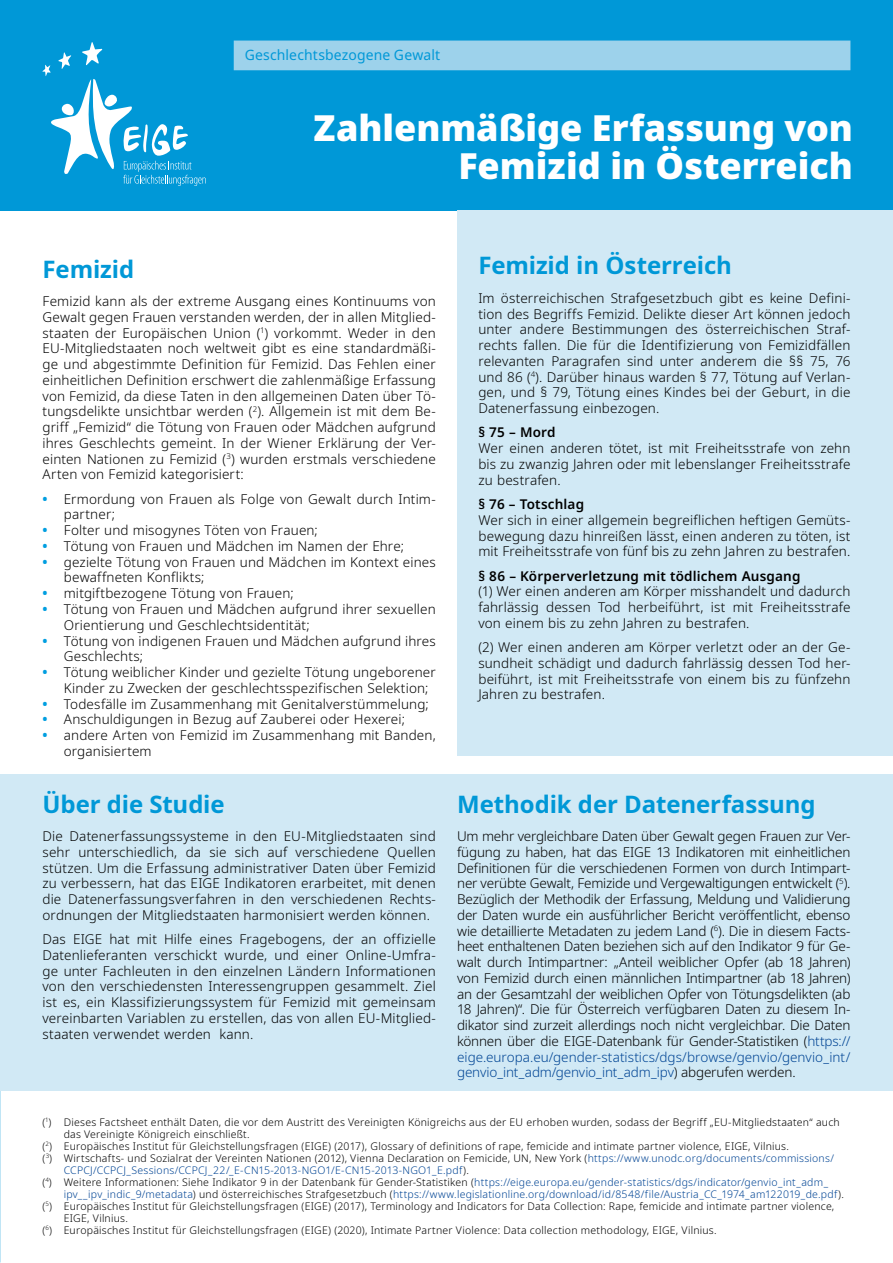
<style>
.page{position:relative;width:893px;height:1263px;background:#fff}
.page>*{position:absolute;margin:0;border:0;box-sizing:border-box;transform-origin:0 0}
.Titel{font:900 36px/38.2px "Noto Sans";color:#fff;text-align:right}
.Headlines{font:700 24px "Noto Sans";letter-spacing:-.005em;color:#0098d7}
.Default{font:14.25px "Noto Sans";letter-spacing:.01em;color:#0098d7}
.Body_text{font:300 13.5px/15.8px "Noto Sans";letter-spacing:.01em;color:#000;text-align:justify}
.Text_subtitle{font:600 13.5px "Noto Sans";letter-spacing:.01em;color:#000}
.Footnote{font:300 10.5px/12px "Noto Sans";letter-spacing:.02em;color:#000}
.Footnote-2{font:300 10.5px/12px "Noto Sans";letter-spacing:.02em;color:#004494}
.s1{font-weight:700;color:#009ee0}
.s2{color:#004494}
.s3{color:#000}
</style>
<div class="page">
<div style="left:0;top:0;width:893px;height:210px;background:#0098d7"></div>
<svg style="left:42px;top:42px;width:164px;height:144px"></svg>
<div style="left:234px;top:41px;width:616px;height:29px;background:#9dd2eb"></div>
<div style="left:457px;top:210px;width:436px;height:546px;background:#d1e9f5"></div>
<div style="left:0;top:774px;width:893px;height:317px;background:#d1e9f5"></div>
<p class="Default" style="left:245px;top:47px;width:197px">Geschlechtsbezogene Gewalt</p>
<h1 class="Titel" style="left:314px;top:109px;width:541px">Zahlenmäßige Erfassung von<br>Femizid in Österreich</h1>
<h2 class="Headlines" style="left:43px;top:252px;width:93px">Femizid</h2>
<p class="Body_text" style="left:43px;top:294px;width:395px">Femizid kann als der extreme Ausgang eines Kontinuums von Gewalt gegen Frauen verstanden werden, der in allen Mitglied&shy;staaten der Europäischen Union (<sup>1</sup>) vorkommt. Weder in den EU-Mitgliedstaaten noch weltweit gibt es eine standardmäßi&shy;ge und abgestimmte Definition für Femizid. Das Fehlen einer einheitlichen Definition erschwert die zahlenmäßige Erfassung von Femizid, da diese Taten in den allgemeinen Daten über Tö&shy;tungsdelikte unsichtbar werden (<sup>2</sup>). Allgemein ist mit dem Be&shy;griff „Femizid“ die Tötung von Frauen oder Mädchen aufgrund ihres Geschlechts gemeint. In der Wiener Erklärung der Ver&shy;einten Nationen zu Femizid (<sup>3</sup>) wurden erstmals verschiedene Arten von Femizid kategorisiert:</p>
<p class="Body_text" style="left:64px;top:491px;width:374px;text-indent:-21px"><span class="s1">•</span> Ermordung von Frauen als Folge von Gewalt durch Intim&shy;partner;</p>
<p class="Body_text" style="left:43px;top:523px;width:277px"><span class="s1">•</span> Folter und misogynes Töten von Frauen;</p>
<p class="Body_text" style="left:43px;top:538px;width:363px"><span class="s1">•</span> Tötung von Frauen und Mädchen im Namen der Ehre;</p>
<p class="Body_text" style="left:64px;top:554px;width:374px;text-indent:-21px"><span class="s1">•</span> gezielte Tötung von Frauen und Mädchen im Kontext eines bewaffneten Konflikts;</p>
<p class="Body_text" style="left:43px;top:586px;width:253px"><span class="s1">•</span> mitgiftbezogene Tötung von Frauen;</p>
<p class="Body_text" style="left:64px;top:601px;width:374px;text-indent:-21px"><span class="s1">•</span> Tötung von Frauen und Mädchen aufgrund ihrer sexuellen<br>Orientierung und Geschlechtsidentität;</p>
<p class="Body_text" style="left:64px;top:633px;width:374px;text-indent:-21px"><span class="s1">•</span> Tötung von indigenen Frauen und Mädchen aufgrund ihres<br>Geschlechts;</p>
<p class="Body_text" style="left:64px;top:664px;width:374px;text-indent:-21px"><span class="s1">•</span> Tötung weiblicher Kinder und gezielte Tötung ungeborener<br>Kinder zu Zwecken der geschlechtsspezifischen Selektion;</p>
<p class="Body_text" style="left:43px;top:696px;width:388px"><span class="s1">•</span> Todesfälle im Zusammenhang mit Genitalverstümmelung;</p>
<p class="Body_text" style="left:43px;top:712px;width:364px"><span class="s1">•</span> Anschuldigungen in Bezug auf Zauberei oder Hexerei;</p>
<p class="Body_text" style="left:64px;top:727px;width:374px;text-indent:-21px"><span class="s1">•</span> andere Arten von Femizid im Zusammenhang mit Banden, organisiertem</p>
<h2 class="Headlines" style="left:478px;top:249px;width:255px">Femizid in Österreich</h2>
<p class="Body_text" style="left:478px;top:290px;width:374px">Im österreichischen Strafgesetzbuch gibt es keine Defini&shy;tion des Begriffs Femizid. Delikte dieser Art können jedoch unter andere Bestimmungen des österreichischen Straf&shy;rechts fallen. Die für die Identifizierung von Femizidfällen relevanten Paragrafen sind unter anderem die §§ 75, 76 und 86 (<sup>4</sup>). Darüber hinaus warden § 77, Tötung auf Verlan&shy;gen, und § 79, Tötung eines Kindes bei der Geburt, in die Datenerfassung einbezogen.</p>
<p class="Text_subtitle" style="left:478px;top:425px;width:79px">§ 75 – Mord</p>
<p class="Body_text" style="left:478px;top:441px;width:374px">Wer einen anderen tötet, ist mit Freiheitsstrafe von zehn bis zu zwanzig Jahren oder mit lebenslanger Freiheitsstrafe zu bestrafen.</p>
<p class="Text_subtitle" style="left:478px;top:496px;width:107px">§ 76 – Totschlag</p>
<p class="Body_text" style="left:478px;top:512px;width:374px">Wer sich in einer allgemein begreiflichen heftigen Gemüts&shy;bewegung dazu hinreißen lässt, einen anderen zu töten, ist mit Freiheitsstrafe von fünf bis zu zehn Jahren zu bestrafen.</p>
<p class="Text_subtitle" style="left:478px;top:568px;width:324px">§ 86 – Körperverletzung mit tödlichem Ausgang</p>
<p class="Body_text" style="left:478px;top:584px;width:374px">(1) Wer einen anderen am Körper misshandelt und dadurch fahrlässig dessen Tod herbeiführt, ist mit Freiheitsstrafe von einem bis zu zehn Jahren zu bestrafen.</p>
<p class="Body_text" style="left:478px;top:640px;width:374px">(2) Wer einen anderen am Körper verletzt oder an der Ge&shy;sundheit schädigt und dadurch fahrlässig dessen Tod her&shy;beiführt, ist mit Freiheitsstrafe von einem bis zu fünfzehn Jahren zu bestrafen.</p>
<h2 class="Headlines" style="left:43px;top:787px;width:184px">Über die Studie</h2>
<p class="Body_text" style="left:43px;top:828px;width:395px">Die Datenerfassungssysteme in den EU-Mitgliedstaaten sind sehr unterschiedlich, da sie sich auf verschiedene Quellen stützen. Um die Erfassung administrativer Daten über Femizid zu verbessern, hat das EIGE Indikatoren erarbeitet, mit denen die Datenerfassungsverfahren in den verschiedenen Rechts&shy;ordnungen der Mitgliedstaaten harmonisiert werden können.</p>
<p class="Body_text" style="left:43px;top:932px;width:395px">Das EIGE hat mit Hilfe eines Fragebogens, der an offizielle Datenlieferanten verschickt wurde, und einer Online-Umfra&shy;ge unter Fachleuten in den einzelnen Ländern Informationen von den verschiedensten Interessengruppen gesammelt. Ziel ist es, ein Klassifizierungssystem für Femizid mit gemeinsam vereinbarten Variablen zu erstellen, das von allen EU-Mitglied&shy;staaten verwendet werden kann.</p>
<h2 class="Headlines" style="left:457px;top:787px;width:360px">Methodik der Datenerfassung</h2>
<p class="Body_text" style="left:457px;top:828px;width:395px">Um mehr vergleichbare Daten über Gewalt gegen Frauen zur Ver&shy;fügung zu haben, hat das EIGE 13 Indikatoren mit einheitlichen Definitionen für die verschiedenen Formen von durch Intimpart&shy;ner verübte Gewalt, Femizide und Vergewaltigungen entwickelt (<sup>5</sup>).<br>Bezüglich der Methodik der Erfassung, Meldung und Validierung der Daten wurde ein ausführlicher Bericht veröffentlicht, ebenso wie detaillierte Metadaten zu jedem Land (<sup>6</sup>). Die in diesem Facts&shy;heet enthaltenen Daten beziehen sich auf den Indikator 9 für Ge&shy;walt durch Intimpartner: „Anteil weiblicher Opfer (ab 18 Jahren) von Femizid durch einen männlichen Intimpartner (ab 18 Jahren) an der Gesamtzahl der weiblichen Opfer von Tötungsdelikten (ab 18 Jahren)“. Die für Österreich verfügbaren Daten zu diesem In&shy;dikator sind zurzeit allerdings noch nicht vergleichbar. Die Daten können über die EIGE-Datenbank für Gender-Statistiken (<span class="s2">https:// eige.europa.eu/gender-statistics/dgs/browse/genvio/genvio_int/ genvio_int_adm/genvio_int_adm_ipv</span>) abgerufen werden.</p>
<p class="Footnote" style="left:64px;top:1116px;width:778px;text-indent:-21px">(<sup>1</sup>) Dieses Factsheet enthält Daten, die vor dem Austritt des Vereinigten Königreichs aus der EU erhoben wurden, sodass der Begriff „EU-Mitgliedstaaten“ auch das Vereinigte Königreich einschließt.</p>
<p class="Footnote" style="left:43px;top:1140px;width:748px">(<sup>2</sup>) Europäisches Institut für Gleichstellungsfragen (EIGE) (2017), Glossary of definitions of rape, femicide and intimate partner violence, EIGE, Vilnius.</p>
<p class="Footnote-2" style="left:64px;top:1152px;width:772px;text-indent:-21px"><span class="s3">(</span><sup>3</sup><span class="s3">) Wirtschafts- und Sozialrat der Vereinten Nationen (2012), Vienna Declaration on Femicide, UN, New York (</span>https://www.unodc.org/documents/commissions/<br>CCPCJ/CCPCJ_Sessions/CCPCJ_22/_E-CN15-2013-NGO1/E-CN15-2013-NGO1_E.pdf<span class="s3">).</span></p>
<p class="Footnote-2" style="left:64px;top:1176px;width:782px;text-indent:-21px"><span class="s3">(</span><sup>4</sup><span class="s3">) Weitere Informationen: Siehe Indikator 9 in der Datenbank für Gender-Statistiken (</span>https://eige.europa.eu/gender-statistics/dgs/indicator/genvio_int_adm_ ipv__ipv_indic_9/metadata<span class="s3">) und österreichisches Strafgesetzbuch (</span>https://www.legislationline.org/download/id/8548/file/Austria_CC_1974_am122019_de.pdf<span class="s3">).</span></p>
<p class="Footnote" style="left:64px;top:1200px;width:772px;text-indent:-21px">(<sup>5</sup>) Europäisches Institut für Gleichstellungsfragen (EIGE) (2017), Terminology and Indicators for Data Collection: Rape, femicide and intimate partner violence,<br>EIGE, Vilnius.</p>
<p class="Footnote" style="left:43px;top:1224px;width:676px">(<sup>6</sup>) Europäisches Institut für Gleichstellungsfragen (EIGE) (2020), Intimate Partner Violence: Data collection methodology, EIGE, Vilnius.</p>
</div>
